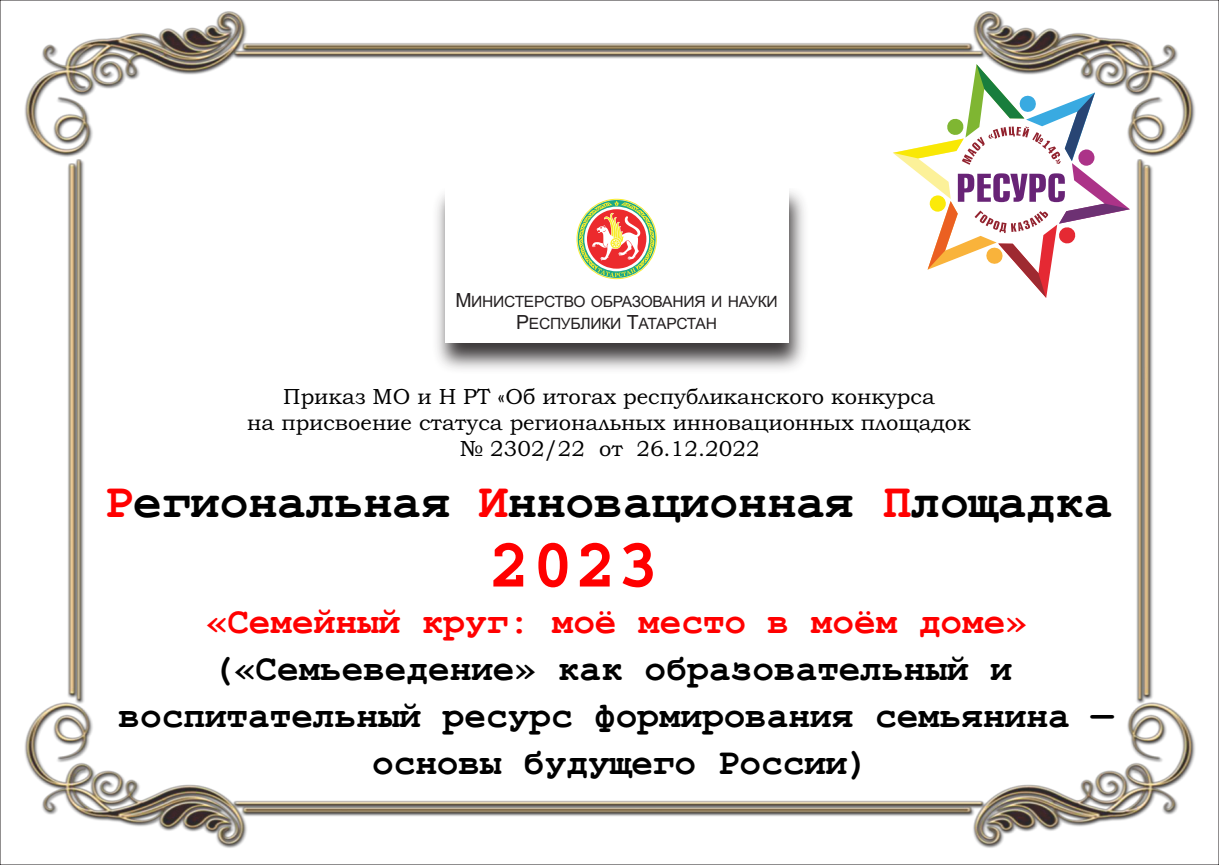
<style>
.page{position:relative;width:1219px;height:865px;background:#fff}
.page>*{position:absolute;margin:0;border:0;box-sizing:border-box;transform-origin:0 0}
.t1{font:700 72px "Courier";color:#f00}
.t2{font:700 47.9px "Courier New";color:#000}
.t3{font:700 36.1px/47px "Courier New";color:#000;text-align:center}
.t4{font:700 36.1px "Courier New";color:#f00}
.t5{font:22px/25.8px "Bookman Old Style";color:#000;text-align:center}
.t6{font:15.6px/21.8px "Arial";letter-spacing:-.02em;color:#231f20;text-align:center}
.s1{font-size:19.5px}
.s2{color:#f00}
</style>
<div class="page">
<img style="left:24px;top:11px;width:1172px;height:837px">
<div style="left:429px;top:188px;width:392px;height:195px;background:#231f20;opacity:.89"></div>
<div style="left:445px;top:187px;width:343px;height:155px;background:#fff"></div>
<svg style="left:578px;top:200px;width:78px;height:78px"></svg>
<svg style="left:893px;top:64px;width:237px;height:234px"></svg>
<p class="t6" style="left:455px;top:292px;width:324px"><span class="s1">М</span>ИНИСТЕРСТВО ОБРАЗОВАНИЯ И НАУКИ<br><span class="s1">Р</span>ЕСПУБЛИКИ <span class="s1">Т</span>АТАРСТАН</p>
<p class="t5" style="left:247px;top:386px;width:725px">Приказ МО и Н РТ «Об итогах республиканского конкурса<br>на присвоение статуса региональных инновационных площадок № 2302/22 от 26.12.2022</p>
<h2 class="t2" style="left:105px;top:486px;width:1010px"><span class="s2">Р</span>егиональная <span class="s2">И</span>нновационная <span class="s2">П</span>лощадка</h2>
<h1 class="t1" style="left:488px;top:541px;width:174px">2023</h1>
<h3 class="t4" style="left:206px;top:610px;width:823px">«Семейный круг: моё место в моём доме»</h3>
<h3 class="t3" style="left:119px;top:648px;width:996px">(«Семьеведение» как образовательный и воспитательный ресурс формирования семьянина — основы будущего России)</h3>
</div>
